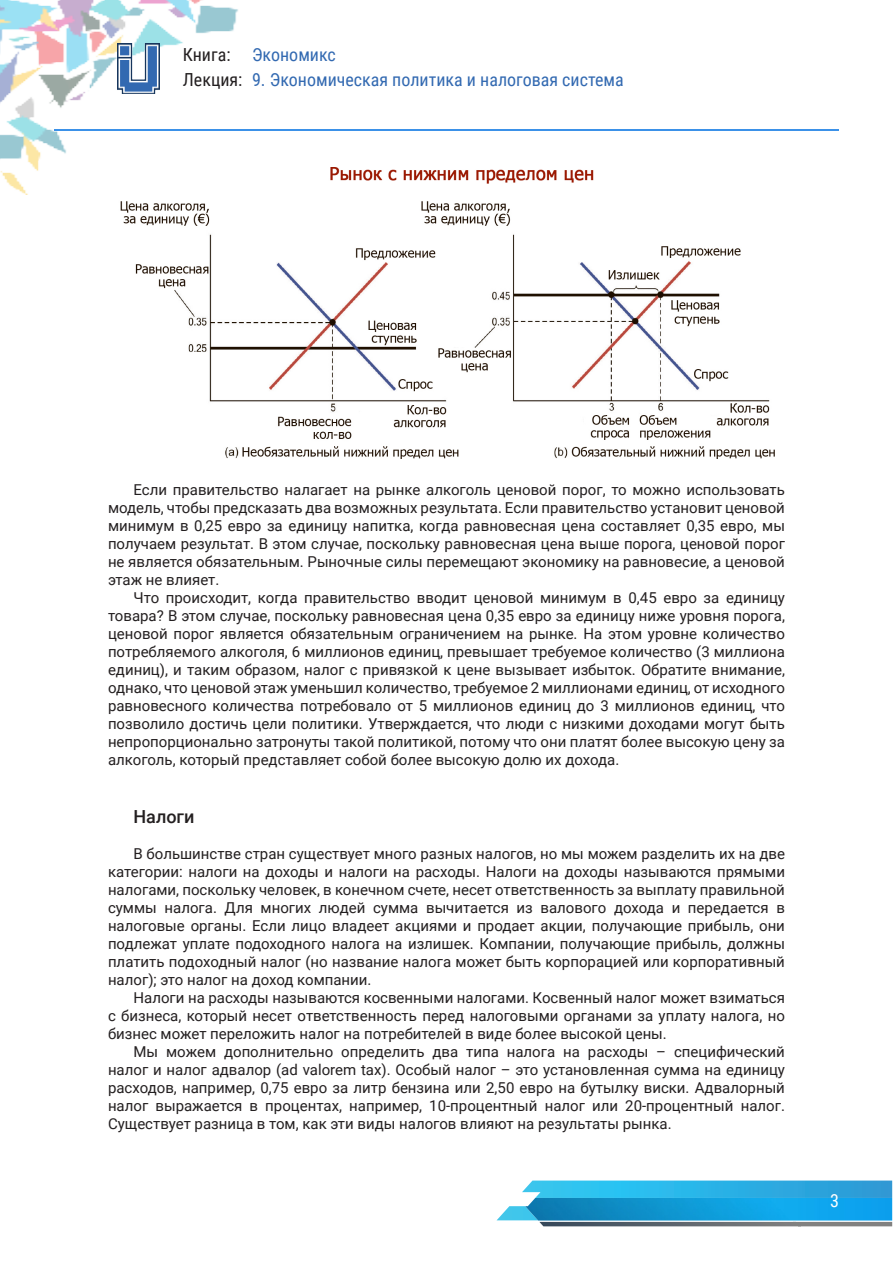
<style>
.page{position:relative;width:893px;height:1263px;background:#fff}
.page>*{position:absolute;margin:0;border:0;box-sizing:border-box;transform-origin:0 0}
.t1{font:18px "Roboto Condensed";color:#3269b1}
.t2{font:18px/25.5px "Roboto Condensed";color:#231f20}
.t3{font:500 18px "Roboto";color:#231f20}
.t4{font:18px "Roboto Condensed";color:#fff}
.t5{font:15px/18px "Roboto";color:#231f20;text-align:justify}
</style>
<div class="page">
<svg style="left:497px;top:1180px;width:395px;height:46px;background:#5bb6d9"></svg>
<img style="left:525px;top:1198px;width:367px;height:22px">
<img style="left:0;top:0;width:238px;height:195px">
<hr style="left:54px;top:129px;width:785px;height:2px;background:#3b91e8">
<img style="left:118px;top:44px;width:41px;height:49px">
<img style="left:118px;top:167px;width:657px;height:292px">
<p class="t2" style="left:183px;top:41px;width:61px">Книга:<br>Лекция:</p>
<p class="t1" style="left:252px;top:42px;width:85px">Экономикс</p>
<p class="t1" style="left:252px;top:67px;width:373px">9. Экономическая политика и налоговая система</p>
<p class="t5" style="left:108px;top:480px;width:678px;text-indent:26px">Если правительство налагает на рынке алкоголь ценовой порог, то можно использовать модель, чтобы предсказать два возможных результата. Если правительство установит ценовой минимум в 0,25 евро за единицу напитка, когда равновесная цена составляет 0,35 евро, мы получаем результат. В этом случае, поскольку равновесная цена выше порога, ценовой порог не является обязательным. Рыночные силы перемещают экономику на равновесие, а ценовой этаж не влияет.</p>
<p class="t5" style="left:108px;top:588px;width:678px;text-indent:26px">Что происходит, когда правительство вводит ценовой минимум в 0,45 евро за единицу товара? В этом случае, поскольку равновесная цена 0,35 евро за единицу ниже уровня порога, ценовой порог является обязательным ограничением на рынке. На этом уровне количество потребляемого алкоголя, 6 миллионов единиц, превышает требуемое количество (3 миллиона единиц), и таким образом, налог с привязкой к цене вызывает избыток. Обратите внимание, однако, что ценовой этаж уменьшил количество, требуемое 2 миллионами единиц, от исходного равновесного количества потребовало от 5 миллионов единиц до 3 миллионов единиц, что позволило достичь цели политики. Утверждается, что люди с низкими доходами могут быть непропорционально затронуты такой политикой, потому что они платят более высокую цену за алкоголь, который представляет собой более высокую долю их дохода.</p>
<p class="t3" style="left:134px;top:804px;width:62px">Налоги</p>
<p class="t5" style="left:108px;top:844px;width:678px;text-indent:26px">В большинстве стран существует много разных налогов, но мы можем разделить их на две категории: налоги на доходы и налоги на расходы. Налоги на доходы называются прямыми налогами, поскольку человек, в конечном счете, несет ответственность за выплату правильной суммы налога. Для многих людей сумма вычитается из валового дохода и передается в налоговые органы. Если лицо владеет акциями и продает акции, получающие прибыль, они подлежат уплате подоходного налога на излишек. Компании, получающие прибыль, должны платить подоходный налог (но название налога может быть корпорацией или корпоративный налог); это налог на доход компании.</p>
<p class="t5" style="left:108px;top:988px;width:678px;text-indent:26px">Налоги на расходы называются косвенными налогами. Косвенный налог может взиматься с бизнеса, который несет ответственность перед налоговыми органами за уплату налога, но бизнес может переложить налог на потребителей в виде более высокой цены.</p>
<p class="t5" style="left:108px;top:1042px;width:678px;text-indent:26px">Мы можем дополнительно определить два типа налога на расходы – специфический налог и налог адвалор (ad valorem tax). Особый налог – это установленная сумма на единицу расходов, например, 0,75 евро за литр бензина или 2,50 евро на бутылку виски. Адвалорный налог выражается в процентах, например, 10-процентный налог или 20-процентный налог.<br>Существует разница в том, как эти виды налогов влияют на результаты рынка.</p>
<p class="t4" style="left:830px;top:1188px;width:10px">3</p>
</div>
